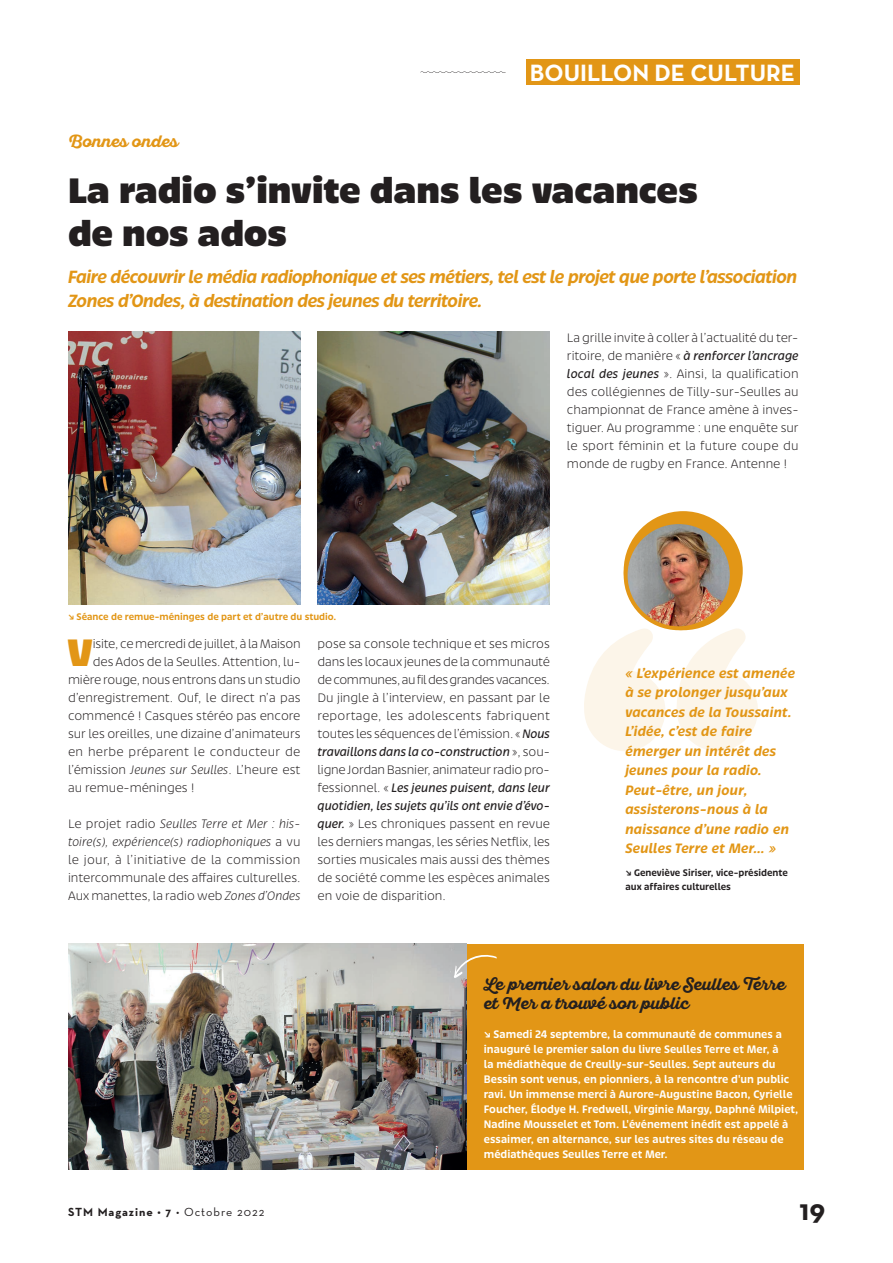
<style>
.page{position:relative;width:893px;height:1263px;background:#fff}
.page>*{position:absolute;margin:0;border:0;box-sizing:border-box;transform-origin:0 0}
.t1{font:900 42px "Bruna";color:#e29616}
.t2{font:900 39px/43.5px "Bruna";color:#231f20}
.t3{font:700 30px "Neutra Text";color:#231f20}
.t4{font:700 24px "Neutra Text";color:#fff}
.t5{font:italic 500 19.5px/24px "Bruna";letter-spacing:-.03em;color:#e29616}
.t6{font:16.5px/19.8px "Sant Elia Script Regular 5";color:#231f20}
.t7{font:16.5px "Sant Elia Script Regular 5";color:#e29616}
.t8{font:italic 500 15px/19.5px "Bruna";letter-spacing:.01em;color:#e29616}
.t9{font:300 13.5px/18px "Bruna";color:#231f20;text-align:justify}
.t10{font:300 13.5px "Bruna";letter-spacing:.025em;color:#231f20}
.t11{font:500 12px/15px "Bruna";color:#fff;scale:.95 1}
.t12{font:700 12px "Neutra Text";letter-spacing:.08em;color:#231f20}
.t13{font:500 10.5px/13.5px "Bruna";color:#231f20;scale:.95 1}
.t14{font:500 10.5px "Bruna";color:#e29616;scale:.95 1}
.s1{font-weight:400;font-style:italic}
.s2{font-style:italic}
.s3{font-weight:400}
</style>
<div class="page">
<div style="left:68px;top:944px;width:736px;height:225px;background:#e29616"></div>
<div style="left:526px;top:60px;width:273px;height:25px;background:#e29616"></div>
<svg style="left:420px;top:72px;width:86px;height:1px"></svg>
<img style="left:68px;top:332px;width:232px;height:272px">
<img style="left:317px;top:332px;width:233px;height:272px">
<div style="left:624px;top:511px;width:119px;height:119px;background:#e29616;border-radius:50%"></div>
<svg style="left:584px;top:520px;width:174px;height:231px"></svg>
<img style="left:68px;top:944px;width:399px;height:225px">
<svg style="left:454px;top:951px;width:43px;height:27px"></svg>
<p class="t7" style="left:68px;top:132px;width:112px">Bonnes ondes</p>
<h3 class="t4" style="left:530px;top:57px;width:267px">BOUILLON DE CULTURE</h3>
<h2 class="t2" style="left:68px;top:166px;width:631px">La radio s’invite dans les vacances de nos ados</h2>
<h3 class="t5" style="left:68px;top:263px;width:731px">Faire découvrir le média radiophonique et ses métiers, tel est le projet que porte l’association<br>Zones d’Ondes, à destination des jeunes du territoire.</h3>
<p class="t9" style="left:567px;top:328px;width:233px">La grille invite à coller à l’actualité du ter&shy;ritoire, de manière « <span class="s1">à renforcer l’ancrage local des jeunes</span> ». Ainsi, la qualification des collégiennes de Tilly-sur-Seulles au championnat de France amène à inves&shy;tiguer. Au programme : une enquête sur le sport féminin et la future coupe du monde de rugby en France. Antenne !</p>
<p class="t14" style="left:68px;top:610px;width:284px">↘ Séance de remue-méninges de part et d’autre du studio.</p>
<h1 class="t1" style="left:68px;top:622px;width:27px">V</h1>
<p class="t9" style="left:93px;top:634px;width:209px">isite, ce mercredi de juillet, à la Maison</p>
<p class="t9" style="left:93px;top:652px;width:209px">des Ados de la Seulles. Attention, lu-</p>
<p class="t9" style="left:68px;top:670px;width:234px">mière rouge, nous entrons dans un studio</p>
<p class="t9" style="left:68px;top:688px;width:234px">d’enregistrement. Ouf, le direct n’a pas</p>
<p class="t9" style="left:68px;top:706px;width:234px">commencé ! Casques stéréo pas encore</p>
<p class="t9" style="left:68px;top:724px;width:234px">sur les oreilles, une dizaine d’animateurs</p>
<p class="t10" style="left:68px;top:743px;width:234px">en herbe préparent le conducteur de</p>
<p class="t9" style="left:68px;top:760px;width:234px">l’émission <span class="s2">Jeunes sur Seulles</span>. L’heure est</p>
<p class="t9" style="left:68px;top:778px;width:128px">au remue-méninges !</p>
<p class="t9" style="left:68px;top:814px;width:234px">Le projet radio <span class="s2">Seulles Terre et Mer : his&shy;toire(s), expérience(s) radiophoniques</span> a vu le jour, à l’initiative de la commission intercommunale des affaires culturelles.<br>Aux manettes, la radio web <span class="s2">Zones d’Ondes</span></p>
<p class="t9" style="left:317px;top:634px;width:234px">pose sa console technique et ses micros dans les locaux jeunes de la communauté de communes, au fil des grandes vacances.<br>Du jingle à l’interview, en passant par le reportage, les adolescents fabriquent toutes les séquences de l’émission. « <span class="s1">Nous travaillons dans la co-construction</span> », sou&shy;ligne Jordan Basnier, animateur radio pro&shy;fessionnel. « <span class="s1">Les jeunes puisent, dans leur quotidien, les sujets qu’ils ont envie d’évo&shy;quer.</span> » Les chroniques passent en revue les derniers mangas, les séries Netflix, les sorties musicales mais aussi des thèmes de société comme les espèces animales en voie de disparition.</p>
<p class="t8" style="left:625px;top:662px;width:171px">« L’expérience est amenée à se prolonger jusqu’aux vacances de la Toussaint.<br>L’idée, c’est de faire émerger un intérêt des jeunes pour la radio.<br>Peut-être, un jour, assisterons-nous à la naissance d’une radio en<br>Seulles Terre et Mer... »</p>
<p class="t13" style="left:625px;top:865px;width:173px">↘ Geneviève Siriser, vice-présidente aux affaires culturelles</p>
<p class="t6" style="left:484px;top:974px;width:303px">Le premier salon du livre Seulles Terre et Mer a trouvé son public</p>
<p class="t11" style="left:484px;top:1025px;width:333px">↘ Samedi 24 septembre, la communauté de communes a inauguré le premier salon du livre Seulles Terre et Mer, à<br>la médiathèque de Creully-sur-Seulles. Sept auteurs du Bessin sont venus, en pionniers, à la rencontre d'un public ravi. Un immense merci à Aurore-Augustine Bacon, Cyrielle Foucher, Élodye H. Fredwell, Virginie Margy, Daphné Milpiet, Nadine Mousselet et Tom. L'événement inédit est appelé à essaimer, en alternance, sur les autres sites du réseau de médiathèques Seulles Terre et Mer.</p>
<p class="t12" style="left:68px;top:1204px;width:198px">STM Magazine • 7 <span class="s3">• Octobre 2022</span></p>
<h3 class="t3" style="left:799px;top:1191px;width:27px">19</h3>
</div>
